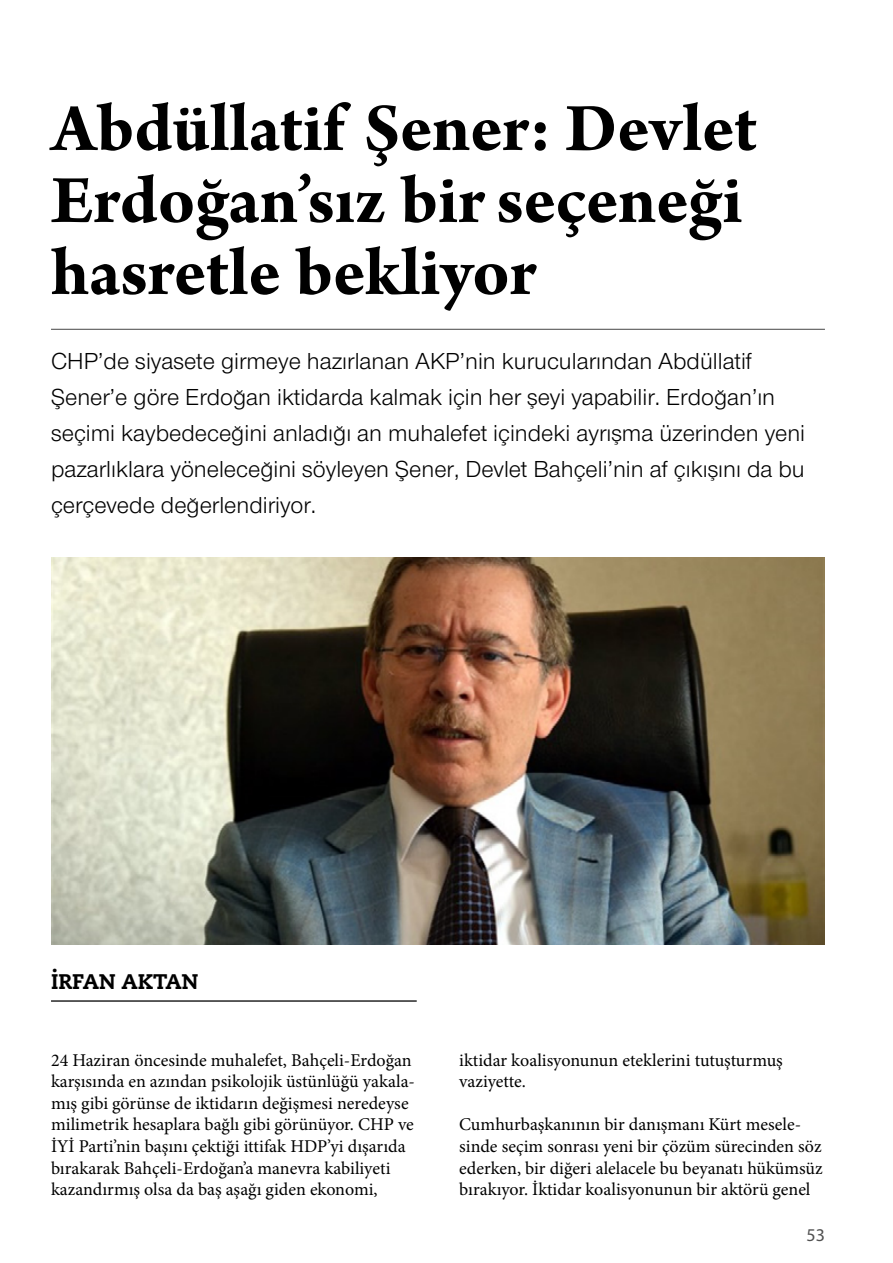
<style>
.page{position:relative;width:893px;height:1263px;background:#fff}
.page>*{position:absolute;margin:0;border:0;box-sizing:border-box;transform-origin:0 0}
.t1{font:700 72px/72px "Arno Pro";letter-spacing:-.005em;color:#000}
.t2{font:500 24px/36px "Nimbus Sans Novus";color:#000}
.t3{font:700 21px "Caecilia LT Std Roman";color:#000}
.t4{font:18px/21.6px "Minion Pro";color:#000}
.t5{font:18px "Myriad Pro";color:#505050}
</style>
<div class="page">
<img style="left:51px;top:557px;width:774px;height:387px">
<hr style="left:51px;top:1000px;width:366px;height:2px;background:#000">
<hr style="left:51px;top:329px;width:774px;height:1px;background:#505050">
<h1 class="t1" style="left:51px;top:96px;width:707px">Abdüllatif Şener: Devlet<br>Erdoğan’sız bir seçeneği hasretle bekliyor</h1>
<p class="t2" style="left:51px;top:342px;width:756px">CHP’de siyasete girmeye hazırlanan AKP’nin kurucularından Abdüllatif Şener’e göre Erdoğan iktidarda kalmak için her şeyi yapabilir. Erdoğan’ın seçimi kaybedeceğini anladığı an muhalefet içindeki ayrışma üzerinden yeni pazarlıklara yöneleceğini söyleyen Şener, Devlet Bahçeli’nin af çıkışını da bu çerçevede değerlendiriyor.</p>
<p class="t3" style="left:51px;top:968px;width:149px">İRFAN AKTAN</p>
<p class="t4" style="left:51px;top:1049px;width:365px">24 Haziran öncesinde muhalefet, Bahçeli-Erdoğan karşısında en azından psikolojik üstünlüğü yakala&shy;mış gibi görünse de iktidarın değişmesi neredeyse milimetrik hesaplara bağlı gibi görünüyor. CHP ve İYİ Parti’nin başını çektiği ittifak HDP’yi dışarıda bırakarak Bahçeli-Erdoğan’a manevra kabiliyeti kazandırmış olsa da baş aşağı giden ekonomi,</p>
<p class="t4" style="left:459px;top:1049px;width:325px">iktidar koalisyonunun eteklerini tutuşturmuş vaziyette.</p>
<p class="t4" style="left:459px;top:1114px;width:365px">Cumhurbaşkanının bir danışmanı Kürt mesele&shy;sinde seçim sonrası yeni bir çözüm sürecinden söz ederken, bir diğeri alelacele bu beyanatı hükümsüz bırakıyor. İktidar koalisyonunun bir aktörü genel</p>
<p class="t5" style="left:806px;top:1223px;width:20px">53</p>
</div>
